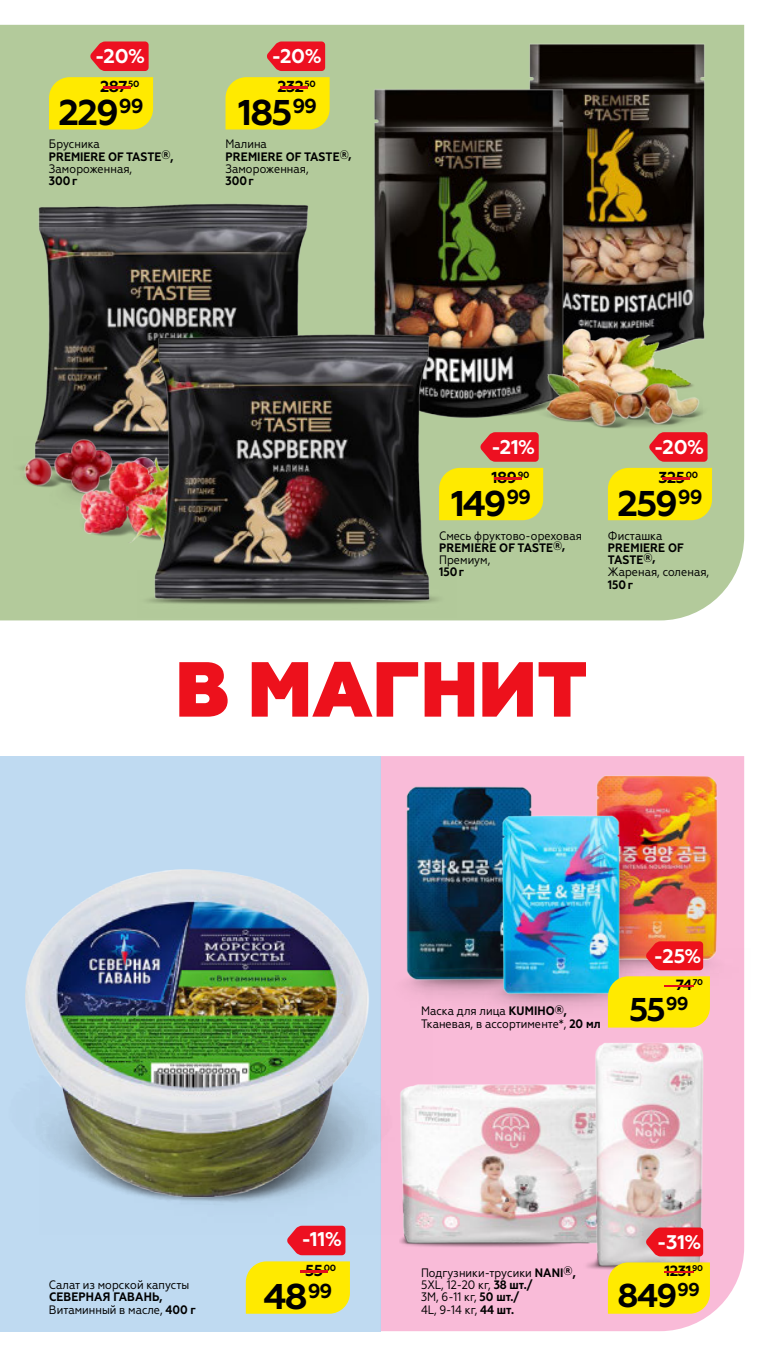
<style>
.page{position:relative;width:769px;height:1365px;background:#fff}
.page>*{position:absolute;margin:0;border:0;box-sizing:border-box;transform-origin:0 0}
.t1{font:800 77.88px "Geometria";color:#ed111c}
.t2{font:700 35.7px "Geometria";letter-spacing:-.05em;color:#000}
.t3{font:700 32.9px "Geometria";color:#000}
.t4{font:700 19.78px "Geometria";letter-spacing:-.015em;color:#fff}
.t5{font:700 15.92px "Geometria";letter-spacing:-.03em;color:#000}
.t6{font:700 15.92px "Geometria";color:#e4111a;scale:5.5 1}
.t7{font:700 14.88px "Geometria";letter-spacing:-.035em;color:#000}
.t8{font:12.25px/12.2px "Geometria Narrow";color:#000}
.t9{font:700 12.25px/12.2px "Geometria Narrow";letter-spacing:.01em;color:#000}
.t10{font:700 8.92px "Geometria";letter-spacing:-.03em;color:#000}
.t11{font:700 8.4px "Geometria";color:#000}
.s1{font-weight:700}
.s2{font-size:14.88px;color:#e4111a}
.s3{font-weight:400}
</style>
<div class="page">
<div style="left:0;top:25px;width:744px;height:595px;background:#b3ca9b"></div>
<div style="left:380px;top:756px;width:364px;height:574px;background:#f9bbd8"></div>
<div style="left:0;top:756px;width:380px;height:574px;background:#bfdaf1"></div>
<img style="left:14px;top:437px;width:14px;height:30px">
<img style="left:28px;top:185px;width:289px;height:267px">
<img style="left:25px;top:492px;width:39px;height:18px">
<img style="left:54px;top:497px;width:10px;height:2px">
<img style="left:11px;top:467px;width:39px;height:25px">
<img style="left:37px;top:487px;width:13px;height:1px">
<img style="left:50px;top:437px;width:89px;height:60px">
<img style="left:22px;top:452px;width:35px;height:35px">
<img style="left:54px;top:504px;width:10px;height:33px">
<img style="left:64px;top:451px;width:79px;height:93px">
<img style="left:514px;top:27px;width:211px;height:337px">
<img style="left:571px;top:308px;width:123px;height:64px">
<img style="left:359px;top:76px;width:212px;height:350px">
<img style="left:522px;top:395px;width:16px;height:28px">
<img style="left:709px;top:399px;width:5px;height:22px">
<img style="left:551px;top:372px;width:152px;height:65px">
<img style="left:689px;top:374px;width:20px;height:47px">
<img style="left:538px;top:370px;width:92px;height:61px">
<img style="left:598px;top:371px;width:91px;height:60px">
<img style="left:138px;top:571px;width:318px;height:46px">
<img style="left:143px;top:314px;width:296px;height:303px">
<div style="left:380px;top:1234px;width:178px;height:35px;background:#f9bbd8"></div>
<img style="left:400px;top:1067px;width:185px;height:185px">
<img style="left:558px;top:1233px;width:170px;height:58px">
<img style="left:585px;top:1038px;width:126px;height:231px">
<img style="left:399px;top:968px;width:68px;height:47px">
<img style="left:401px;top:785px;width:167px;height:196px">
<img style="left:675px;top:948px;width:70px;height:51px">
<img style="left:586px;top:771px;width:137px;height:192px">
<img style="left:595px;top:783px;width:80px;height:193px">
<img style="left:467px;top:979px;width:206px;height:49px">
<img style="left:494px;top:811px;width:136px;height:186px">
<img style="left:399px;top:970px;width:34px;height:264px">
<img style="left:345px;top:962px;width:54px;height:287px">
<img style="left:25px;top:856px;width:360px;height:352px">
<svg style="left:646px;top:1227px;width:57px;height:29px;background:#e9242e"></svg>
<div style="left:608px;top:1262px;width:102px;height:51px;background:#ffea00"></div>
<svg style="left:646px;top:941px;width:57px;height:29px;background:#ec1d25"></svg>
<div style="left:608px;top:976px;width:102px;height:51px;background:#ffea00"></div>
<svg style="left:287px;top:1225px;width:58px;height:30px;background:#e72638"></svg>
<div style="left:246px;top:1261px;width:104px;height:52px;background:#ffea00"></div>
<svg style="left:480px;top:432px;width:59px;height:29px;background:#e6232d"></svg>
<div style="left:439px;top:468px;width:104px;height:52px;background:#ffea00"></div>
<svg style="left:267px;top:41px;width:58px;height:30px;background:#e6232d"></svg>
<div style="left:226px;top:77px;width:104px;height:52px;background:#ffea00"></div>
<svg style="left:649px;top:432px;width:58px;height:29px;background:#e7222c"></svg>
<div style="left:608px;top:468px;width:104px;height:52px;background:#ffea00"></div>
<svg style="left:90px;top:41px;width:59px;height:30px;background:#e6252f"></svg>
<div style="left:49px;top:77px;width:104px;height:52px;background:#ffea00"></div>
<h3 class="t4" style="left:95px;top:44px;width:51px">-20%</h3>
<h2 class="t2" style="left:59px;top:91px;width:87px">229<sup>99</sup></h2>
<p class="t10" style="left:128px;top:78px;width:13px">50</p>
<h3 class="t5" style="left:100px;top:77px;width:29px">287</h3>
<h3 class="t6" style="left:96px;top:77px;width:9px">-</h3>
<h3 class="t4" style="left:271px;top:44px;width:51px">-20%</h3>
<h2 class="t2" style="left:238px;top:91px;width:80px">185<sup>99</sup></h2>
<p class="t10" style="left:305px;top:78px;width:13px">50</p>
<h3 class="t5" style="left:277px;top:77px;width:28px">232</h3>
<h3 class="t6" style="left:272px;top:77px;width:9px">-</h3>
<p class="t8" style="left:49px;top:138px;width:52px">Брусника</p>
<p class="t9" style="left:49px;top:150px;width:126px">PREMIERE OF TASTE®,</p>
<p class="t8" style="left:49px;top:163px;width:85px">Замороженная,</p>
<p class="t9" style="left:49px;top:175px;width:30px">300 г</p>
<p class="t8" style="left:226px;top:138px;width:43px">Малина</p>
<p class="t9" style="left:226px;top:150px;width:127px">PREMIERE OF TASTE®,</p>
<p class="t8" style="left:226px;top:163px;width:85px">Замороженная,</p>
<p class="t9" style="left:226px;top:175px;width:30px">300 г</p>
<h3 class="t4" style="left:491px;top:435px;width:45px">-21%</h3>
<h2 class="t2" style="left:451px;top:482px;width:81px">149<sup>99</sup></h2>
<p class="t10" style="left:518px;top:469px;width:13px">90</p>
<h3 class="t5" style="left:492px;top:468px;width:27px">189</h3>
<h3 class="t6" style="left:486px;top:468px;width:9px">-</h3>
<h3 class="t4" style="left:654px;top:435px;width:51px">-20%</h3>
<h2 class="t2" style="left:617px;top:482px;width:87px">259<sup>99</sup></h2>
<p class="t10" style="left:686px;top:469px;width:14px">00</p>
<h3 class="t5" style="left:658px;top:468px;width:28px">325</h3>
<h3 class="t6" style="left:654px;top:468px;width:9px">-</h3>
<p class="t8" style="left:439px;top:529px;width:144px">Смесь фруктово-ореховая</p>
<p class="t9" style="left:439px;top:541px;width:127px">PREMIERE OF TASTE®,</p>
<p class="t8" style="left:439px;top:553px;width:53px">Премиум,</p>
<p class="t9" style="left:439px;top:566px;width:27px">150 г</p>
<p class="t8" style="left:608px;top:529px;width:56px">Фисташка</p>
<p class="t9" style="left:608px;top:541px;width:78px">PREMIERE OF<br>TASTE®,</p>
<p class="t8" style="left:608px;top:566px;width:103px">Жареная, соленая,</p>
<p class="t9" style="left:608px;top:578px;width:27px">150 г</p>
<h1 class="t1" style="left:175px;top:642px;width:414px">В МАГНИТ</h1>
<p class="t8" style="left:421px;top:1004px;width:181px">Маска для лица <span class="s1">KUMIHO®,<br></span>Тканевая, в ассортименте*, <span class="s1">20 мл</span></p>
<h3 class="t4" style="left:654px;top:943px;width:49px">-25%</h3>
<h3 class="t3" style="left:629px;top:989px;width:61px">55<sup>99</sup></h3>
<p class="t11" style="left:655px;top:977px;width:50px"><span class="s2">-</span>70</p>
<p class="t7" style="left:676px;top:975px;width:18px">74</p>
<p class="t8" style="left:49px;top:1278px;width:142px">Салат из морской капусты</p>
<p class="t9" style="left:49px;top:1290px;width:148px">СЕВЕРНАЯ ГАВАНЬ,<br><span class="s3">Витаминный в масле,</span> 400 г</p>
<h3 class="t4" style="left:301px;top:1227px;width:42px">-11%</h3>
<h2 class="t2" style="left:264px;top:1275px;width:70px">48<sup>99</sup></h2>
<p class="t10" style="left:324px;top:1262px;width:14px">00</p>
<h3 class="t5" style="left:305px;top:1261px;width:20px">55</h3>
<h3 class="t6" style="left:292px;top:1261px;width:9px">-</h3>
<p class="t8" style="left:421px;top:1266px;width:156px">Подгузники-трусики <span class="s1">NANI®,<br></span>5XL, 12-20 кг, <span class="s1">38 шт./<br></span>3M, 6-11 кг, <span class="s1">50 шт./<br></span>4L, 9-14 кг, <span class="s1">44 шт.</span></p>
<h3 class="t4" style="left:657px;top:1229px;width:46px">-31%</h3>
<h3 class="t3" style="left:618px;top:1275px;width:84px">849<sup>99</sup></h3>
<p class="t11" style="left:655px;top:1263px;width:50px"><span class="s2">-</span>90</p>
<p class="t7" style="left:664px;top:1261px;width:29px">1231</p>
</div>
